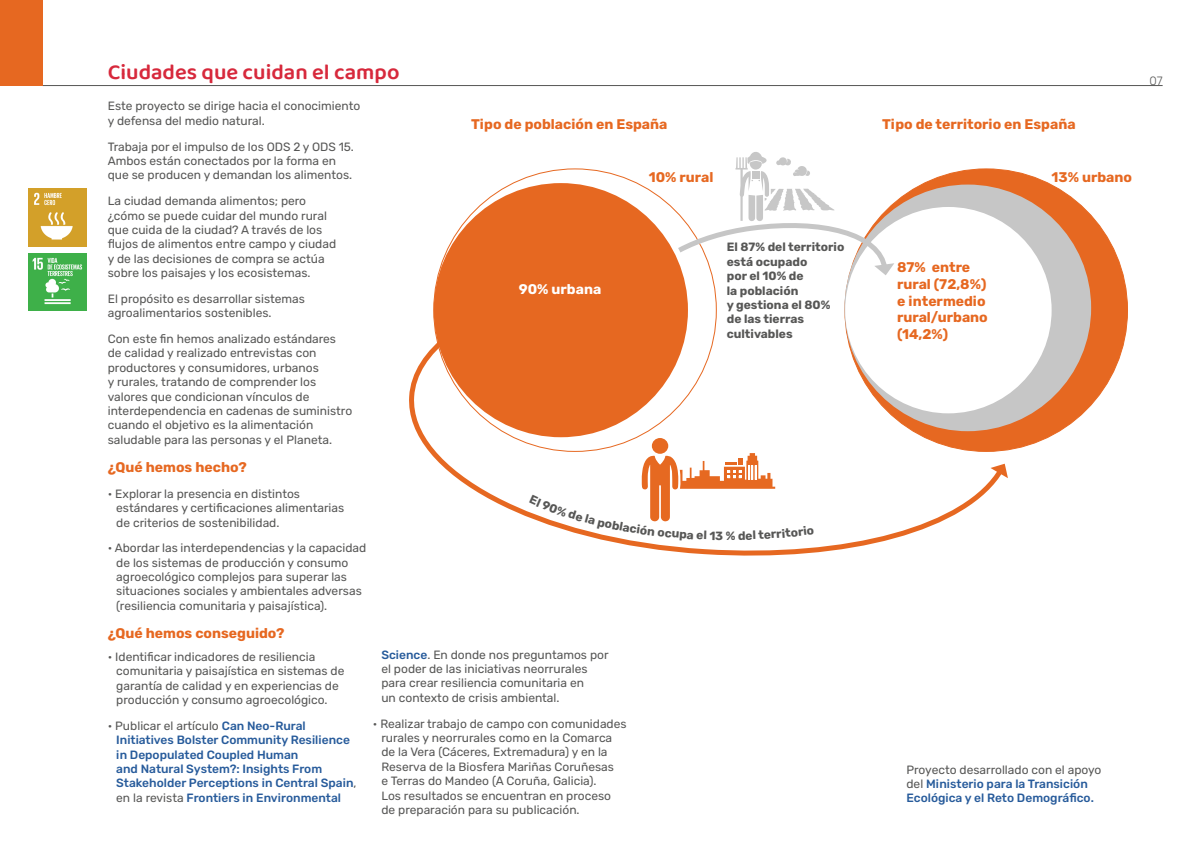
<style>
.page{position:relative;width:1191px;height:842px;background:#fff}
.page>*{position:absolute;margin:0;border:0;box-sizing:border-box;transform-origin:0 0}
.t1{font:22px "Baloo Bhaijaan 2";color:#d7293c}
.t2{font:700 14px/16.8px "Rubik";color:#e66821}
.t3{font:700 14px "Rubik";color:#fff}
.t4{font:12px/14.4px "Rubik";color:#575756}
.t5{font:500 12px/14.4px "Rubik";color:#275b9b}
.t6{font:700 12px/14.4px "Rubik";color:#575756}
.t7{font:300 12px "Rubik";color:#575756}
.s1{font-weight:400;color:#575756}
.s2{font-weight:500;color:#275b9b}
</style>
<div class="page">
<hr style="left:43px;top:85px;width:1119px;height:1px;background:#575756">
<div style="left:0;top:0;width:43px;height:85px;background:#e66821"></div>
<div style="left:845px;top:169px;width:282px;height:282px;background:#e66821;border-radius:50%"></div>
<div style="left:844px;top:185px;width:247px;height:246px;background:#c6c6c6;border-radius:50%"></div>
<img style="left:28px;top:189px;width:58px;height:58px">
<img style="left:29px;top:254px;width:57px;height:57px">
<div style="left:434px;top:183px;width:254px;height:254px;background:#e66821;border-radius:50%"></div>
<div style="left:845px;top:207px;width:206px;height:206px;background:#fff;border-radius:50%"></div>
<svg style="left:409px;top:328px;width:599px;height:228px"></svg>
<svg style="left:990px;top:464px;width:18px;height:14px"></svg>
<svg style="left:672px;top:152px;width:222px;height:123px"></svg>
<svg style="left:529px;top:453px;width:285px;height:88px"></svg>
<h1 class="t1" style="left:108px;top:59px;width:293px">Ciudades que cuidan el campo</h1>
<p class="t4" style="left:108px;top:99px;width:254px">Este proyecto se dirige hacia el conocimiento y defensa del medio natural.</p>
<p class="t4" style="left:108px;top:140px;width:248px">Trabaja por el impulso de los ODS 2 y ODS 15.<br>Ambos están conectados por la forma en que se producen y demandan los alimentos.</p>
<p class="t4" style="left:108px;top:194px;width:230px">La ciudad demanda alimentos; pero ¿cómo se puede cuidar del mundo rural que cuida de la ciudad? A través de los flujos de alimentos entre campo y ciudad y de las decisiones de compra se actúa sobre los paisajes y los ecosistemas.</p>
<p class="t4" style="left:108px;top:292px;width:199px">El propósito es desarrollar sistemas agroalimentarios sostenibles.</p>
<p class="t4" style="left:108px;top:332px;width:246px">Con este fin hemos analizado estándares de calidad y realizado entrevistas con productores y consumidores, urbanos<br>y rurales, tratando de comprender los valores que condicionan vínculos de interdependencia en cadenas de suministro cuando el objetivo es la alimentación saludable para las personas y el Planeta.</p>
<p class="t2" style="left:108px;top:459px;width:140px">¿Qué hemos hecho?</p>
<p class="t4" style="left:116px;top:487px;width:229px;text-indent:-9px">• Explorar la presencia en distintos estándares y certificaciones alimentarias de criterios de sostenibilidad.</p>
<p class="t4" style="left:116px;top:541px;width:252px;text-indent:-9px">• Abordar las interdependencias y la capacidad de los sistemas de producción y consumo agroecológico complejos para superar las situaciones sociales y ambientales adversas (resiliencia comunitaria y paisajística).</p>
<p class="t2" style="left:108px;top:625px;width:178px">¿Qué hemos conseguido?</p>
<p class="t4" style="left:116px;top:650px;width:230px;text-indent:-9px">• Identificar indicadores de resiliencia comunitaria y paisajística en sistemas de garantía de calidad y en experiencias de producción y consumo agroecológico.</p>
<p class="t5" style="left:116px;top:719px;width:242px;text-indent:-9px"><span class="s1">• Publicar el artículo</span> Can Neo-Rural Initiatives Bolster Community Resilience in Depopulated Coupled Human<br>and Natural System?: Insights From Stakeholder Perceptions in Central Spain<span class="s1">, en la revista</span> Frontiers in Environmental</p>
<p class="t2" style="left:471px;top:116px;width:198px">Tipo de población en España</p>
<p class="t2" style="left:882px;top:116px;width:195px">Tipo de territorio en España</p>
<p class="t2" style="left:649px;top:169px;width:66px">10% rural</p>
<p class="t2" style="left:1051px;top:169px;width:82px">13% urbano</p>
<p class="t3" style="left:519px;top:282px;width:84px">90% urbana</p>
<p class="t4" style="left:381px;top:647px;width:229px"><span class="s2">Science</span>. En donde nos preguntamos por el poder de las iniciativas neorrurales para crear resiliencia comunitaria en<br>un contexto de crisis ambiental.</p>
<p class="t4" style="left:381px;top:716px;width:247px;text-indent:-9px">• Realizar trabajo de campo con comunidades rurales y neorrurales como en la Comarca de la Vera (Cáceres, Extremadura) y en la Reserva de la Biosfera Mariñas Coruñesas<br>e Terras do Mandeo (A Coruña, Galicia).<br>Los resultados se encuentran en proceso de preparación para su publicación.</p>
<p class="t6" style="left:726px;top:240px;width:119px">El 87% del territorio está ocupado<br>por el 10% de<br>la población<br>y gestiona el 80% de las tierras cultivables</p>
<p class="t2" style="left:897px;top:259px;width:92px">87% entre rural (72,8%) e intermedio rural/urbano (14,2%)</p>
<p class="t6" style="left:726px;top:529px;width:11px">%</p>
<p class="t5" style="left:906px;top:762px;width:196px"><span class="s1">Proyecto desarrollado con el apoyo del</span> Ministerio para la Transición<br>Ecológica y el Reto Demográfico.</p>
<p class="t7" style="left:1149px;top:74px;width:15px">07</p>
</div>
